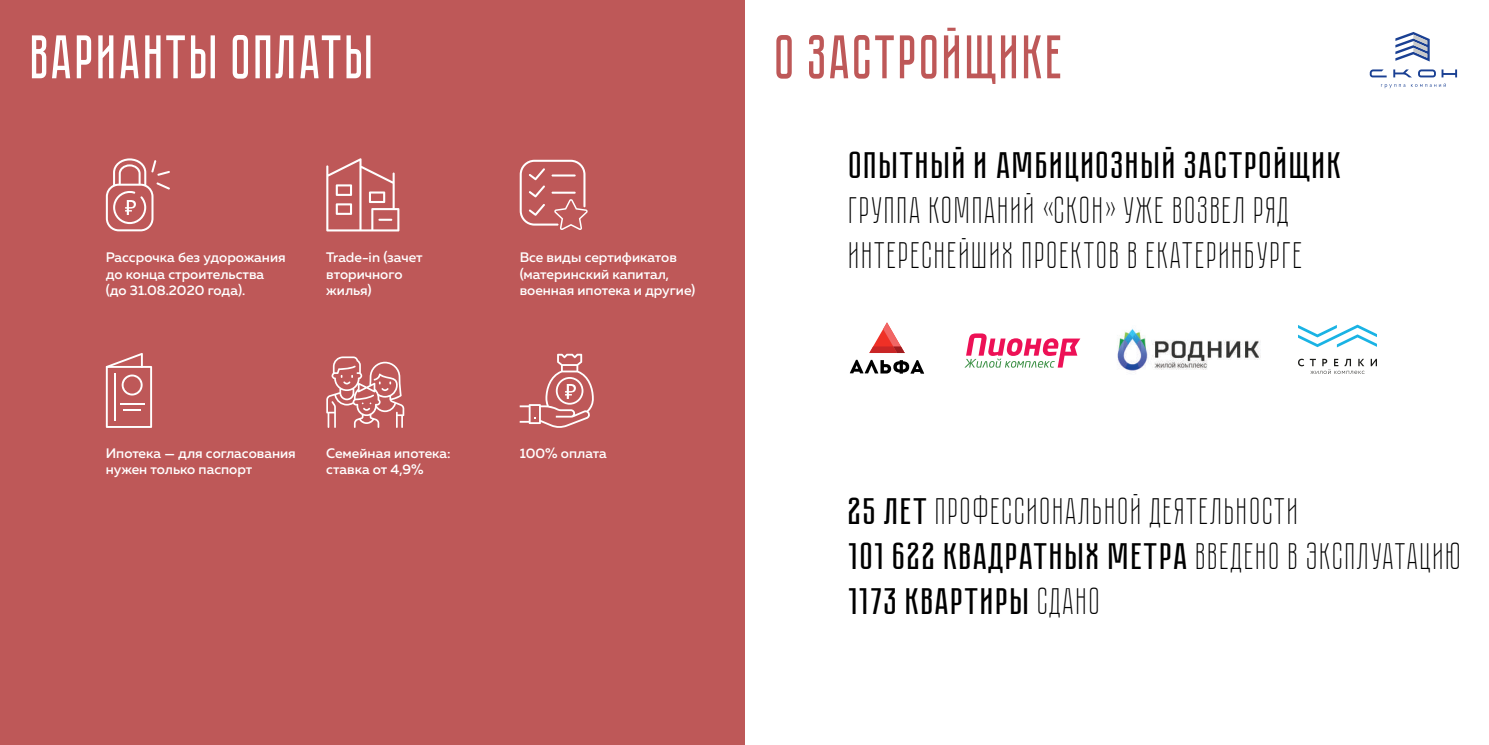
<style>
.page{position:relative;width:1489px;height:745px;background:#fff}
.page>*{position:absolute;margin:0;border:0;box-sizing:border-box;transform-origin:0 0}
.t1{font:700 61.75px "Pobeda";letter-spacing:-.005em;color:#fff;scale:.91 1}
.t2{font:700 61.75px "Pobeda";color:#be5858;scale:.91 1}
.t3{font:37.5px/45px "Pobeda";color:#000}
.t4{font:700 37.5px "Pobeda";color:#000}
.t5{font:500 13.75px/16.5px "Muller";color:#fff}
.s1{font-weight:700}
</style>
<div class="page">
<div style="left:0;top:0;width:744px;height:744px;background:#be5858"></div>
<svg style="left:106px;top:158px;width:64px;height:73px"></svg>
<svg style="left:326px;top:158px;width:73px;height:73px"></svg>
<hr style="left:378px;top:218px;width:14px;height:3px;background:#fff">
<svg style="left:519px;top:160px;width:68px;height:70px"></svg>
<svg style="left:106px;top:353px;width:46px;height:74px"></svg>
<svg style="left:326px;top:356px;width:78px;height:71px"></svg>
<svg style="left:519px;top:353px;width:75px;height:75px"></svg>
<svg style="left:850px;top:359px;width:74px;height:14px"></svg>
<svg style="left:869px;top:322px;width:35px;height:31px"></svg>
<svg style="left:965px;top:333px;width:115px;height:34px"></svg>
<svg style="left:1418px;top:69px;width:17px;height:8px"></svg>
<svg style="left:1369px;top:69px;width:17px;height:8px"></svg>
<svg style="left:1441px;top:69px;width:15px;height:8px"></svg>
<svg style="left:1393px;top:69px;width:18px;height:8px"></svg>
<svg style="left:1381px;top:83px;width:64px;height:5px"></svg>
<svg style="left:1395px;top:32px;width:34px;height:29px"></svg>
<img style="left:1117px;top:328px;width:144px;height:44px">
<svg style="left:1298px;top:358px;width:5px;height:8px"></svg>
<svg style="left:1370px;top:358px;width:6px;height:8px"></svg>
<svg style="left:1309px;top:358px;width:55px;height:16px"></svg>
<svg style="left:1298px;top:324px;width:78px;height:23px"></svg>
<h1 class="t1" style="left:32px;top:23px;width:382px">варианты оплаты</h1>
<h1 class="t2" style="left:776px;top:23px;width:321px">о застройщике</h1>
<p class="t5" style="left:106px;top:249px;width:181px">Рассрочка без удорожания до конца строительства (до 31.08.2020 года).</p>
<p class="t5" style="left:326px;top:249px;width:98px">Trade-in (зачет вторичного жилья)</p>
<p class="t5" style="left:106px;top:444px;width:191px">Ипотека — для согласования нужен только паспорт</p>
<p class="t5" style="left:326px;top:444px;width:126px">Семейная ипотека: ставка от 4,9%</p>
<p class="t5" style="left:519px;top:249px;width:177px">Все виды сертификатов (материнский капитал, военная ипотека и другие)</p>
<p class="t5" style="left:519px;top:444px;width:89px">100% оплата</p>
<h2 class="t4" style="left:849px;top:144px;width:495px">Опытный и амбициозный застройщик</h2>
<h2 class="t3" style="left:849px;top:186px;width:457px">Группа компаний “СКОН” уже возвел ряд интереснейших проектов в Екатеринбурге</h2>
<h2 class="t3" style="left:849px;top:487px;width:616px"><span class="s1">25 лет</span> профессиональной деятельности<br><span class="s1">101 622 квадратных метра</span> введено в эксплуатацию<br><span class="s1">1173 квартиры</span> сдано</h2>
</div>
